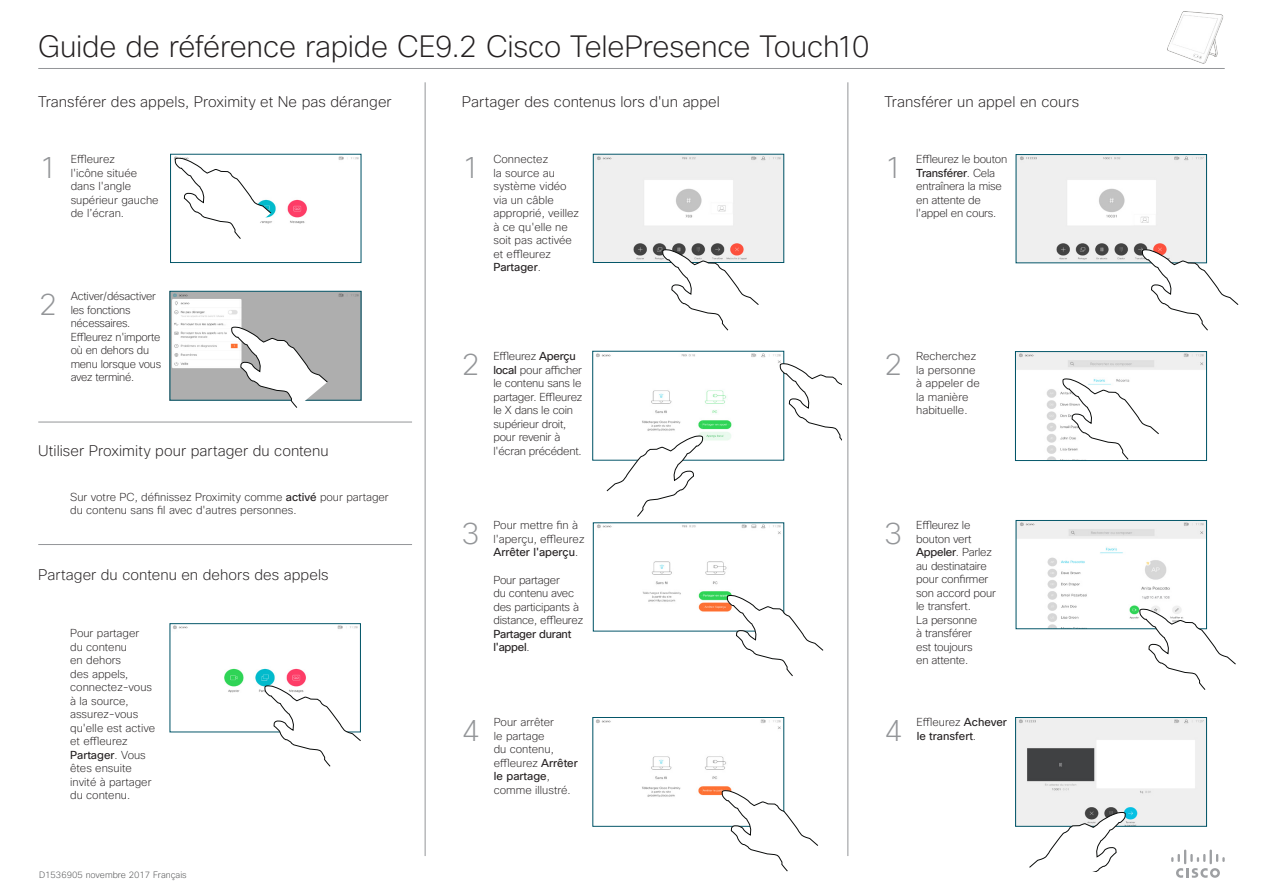
<style>
.page{position:relative;width:1263px;height:893px;background:#fff}
.page>*{position:absolute;margin:0;border:0;box-sizing:border-box;transform-origin:0 0}
.Subhead1{font:200 30px "Cisco Sans";letter-spacing:-.01em;color:#231f20}
.t1{font:200 30px "Cisco Sans";color:#939598}
.Subhead1-2{font:200 15px "Cisco Sans";letter-spacing:.005em;color:#231f20}
.CartoonAnnotation{font:200 11.25px/13.5px "Cisco Sans";letter-spacing:-.01em;color:#231f20}
.CartoonAnnotation-2{font:11.25px/13.5px "Cisco Sans";color:#231f20}
.t2{font:200 9px "Cisco Sans";color:#4b4c4d}
.s1{font-weight:400}
.s2{font-weight:200}
</style>
<div class="page">
<img style="left:596px;top:353px;width:185px;height:88px">
<svg style="left:606px;top:435px;width:97px;height:82px"></svg>
<img style="left:174px;top:156px;width:185px;height:68px">
<div style="left:170px;top:154px;width:191px;height:109px;border:1px solid #005467"></div>
<img style="left:173px;top:626px;width:185px;height:67px">
<svg style="left:175px;top:157px;width:96px;height:82px"></svg>
<img style="left:172px;top:293px;width:187px;height:105px">
<div style="left:170px;top:291px;width:191px;height:109px;border:1px solid #005467"></div>
<svg style="left:231px;top:326px;width:97px;height:82px"></svg>
<svg style="left:264px;top:685px;width:97px;height:82px"></svg>
<img style="left:596px;top:719px;width:185px;height:78px">
<div style="left:593px;top:717px;width:191px;height:109px;border:1px solid #005467"></div>
<img style="left:595px;top:156px;width:187px;height:105px">
<div style="left:593px;top:154px;width:191px;height:109px;border:1px solid #005467"></div>
<svg style="left:662px;top:249px;width:97px;height:81px"></svg>
<svg style="left:722px;top:790px;width:96px;height:81px"></svg>
<img style="left:1017px;top:719px;width:187px;height:105px">
<div style="left:1015px;top:717px;width:191px;height:109px;border:1px solid #005467"></div>
<img style="left:1018px;top:156px;width:186px;height:105px">
<div style="left:1016px;top:154px;width:190px;height:109px;border:1px solid #005467"></div>
<svg style="left:1142px;top:249px;width:96px;height:81px"></svg>
<img style="left:1018px;top:522px;width:186px;height:105px">
<div style="left:1016px;top:520px;width:190px;height:109px;border:1px solid #005467"></div>
<svg style="left:1139px;top:608px;width:97px;height:82px"></svg>
<svg style="left:1029px;top:812px;width:97px;height:60px"></svg>
<img style="left:1017px;top:353px;width:187px;height:106px">
<div style="left:1015px;top:351px;width:191px;height:110px;border:1px solid #005467"></div>
<svg style="left:1062px;top:378px;width:97px;height:82px"></svg>
<hr style="left:425px;top:82px;width:1px;height:774px;background:#939598">
<svg style="left:1171px;top:849px;width:54px;height:29px"></svg>
<hr style="left:38px;top:68px;width:1187px;height:1px;background:#939598">
<hr style="left:38px;top:422px;width:374px;height:1px;background:#939598">
<hr style="left:38px;top:544px;width:374px;height:1px;background:#939598">
<svg style="left:673px;top:512px;width:86px;height:15px"></svg>
<img style="left:597px;top:525px;width:184px;height:87px">
<img style="left:1167px;top:11px;width:57px;height:53px">
<svg style="left:780px;top:363px;width:62px;height:81px"></svg>
<hr style="left:847px;top:82px;width:1px;height:774px;background:#939598">
<svg style="left:727px;top:595px;width:96px;height:81px"></svg>
<h1 class="Subhead1" style="left:38px;top:27px;width:833px">Guide de référence rapide CE9.2 Cisco TelePresence Touch10</h1>
<h1 class="Subhead1-2" style="left:38px;top:92px;width:355px">Transférer des appels, Proximity et Ne pas déranger</h1>
<h1 class="Subhead1-2" style="left:884px;top:92px;width:196px">Transférer un appel en cours</h1>
<h1 class="Subhead1-2" style="left:462px;top:92px;width:260px">Partager des contenus lors d'un appel</h1>
<p class="t1" style="left:39px;top:148px;width:20px">1</p>
<p class="CartoonAnnotation" style="left:71px;top:153px;width:90px">Effleurez<br>l'icône située dans l'angle supérieur gauche de l’écran.</p>
<p class="t1" style="left:39px;top:285px;width:20px">2</p>
<p class="CartoonAnnotation" style="left:71px;top:290px;width:92px">Activer/désactiver les fonctions nécessaires.<br>Effleurez n'importe où en dehors du menu lorsque vous avez terminé.</p>
<h1 class="Subhead1-2" style="left:38px;top:441px;width:292px">Utiliser Proximity pour partager du contenu</h1>
<p class="CartoonAnnotation" style="left:70px;top:491px;width:320px">Sur votre PC, définissez Proximity comme <span class="s1">activé</span> pour partager du contenu sans fil avec d'autres personnes.</p>
<h1 class="Subhead1-2" style="left:38px;top:565px;width:292px">Partager du contenu en dehors des appels</h1>
<p class="CartoonAnnotation" style="left:70px;top:627px;width:86px">Pour partager<br>du contenu<br>en dehors<br>des appels, connectez-vous à la source, assurez-vous qu'elle est active et effleurez<br><span class="s1">Partager</span>. Vous êtes ensuite invité à partager du contenu.</p>
<p class="t2" style="left:39px;top:869px;width:149px">D1536905 novembre 2017 Français</p>
<p class="t1" style="left:462px;top:148px;width:19px">1</p>
<p class="CartoonAnnotation" style="left:493px;top:153px;width:87px">Connectez<br>la source au système vidéo via un câble approprié, veillez à ce qu'elle ne soit pas activée et effleurez<br><span class="s1">Partager</span>.</p>
<p class="t1" style="left:884px;top:148px;width:19px">1</p>
<p class="CartoonAnnotation" style="left:916px;top:153px;width:93px">Effleurez le bouton<br><span class="s1">Transférer</span>. Cela entraînera la mise en attente de l'appel en cours.</p>
<p class="t1" style="left:462px;top:345px;width:19px">2</p>
<p class="CartoonAnnotation" style="left:493px;top:350px;width:90px">Effleurez <span class="s1">Aperçu local</span> pour afficher le contenu sans le partager. Effleurez le X dans le coin supérieur droit, pour revenir à l'écran précédent.</p>
<p class="t1" style="left:884px;top:345px;width:19px">2</p>
<p class="CartoonAnnotation" style="left:916px;top:350px;width:65px">Recherchez la personne à appeler de la manière habituelle.</p>
<p class="t1" style="left:462px;top:514px;width:19px">3</p>
<p class="CartoonAnnotation" style="left:493px;top:519px;width:92px">Pour mettre fin à l'aperçu, effleurez<br><span class="s1">Arrêter l'aperçu</span>.</p>
<p class="CartoonAnnotation" style="left:493px;top:573px;width:91px">Pour partager<br>du contenu avec des participants à distance, effleurez<br><span class="s1">Partager durant l'appel</span>.</p>
<p class="t1" style="left:884px;top:514px;width:19px">3</p>
<p class="CartoonAnnotation" style="left:916px;top:519px;width:81px">Effleurez le bouton vert<br><span class="s1">Appeler</span>. Parlez au destinataire pour confirmer son accord pour le transfert.<br>La personne<br>à transférer<br>est toujours<br>en attente.</p>
<p class="t1" style="left:462px;top:711px;width:19px">4</p>
<p class="CartoonAnnotation-2" style="left:916px;top:716px;width:92px"><span class="s2">Effleurez</span> Achever le transfert<span class="s2">.</span></p>
<p class="CartoonAnnotation" style="left:494px;top:716px;width:86px">Pour arrêter<br>le partage<br>du contenu, effleurez <span class="s1">Arrêter le partage</span>, comme illustré.</p>
<p class="t1" style="left:884px;top:711px;width:19px">4</p>
</div>
